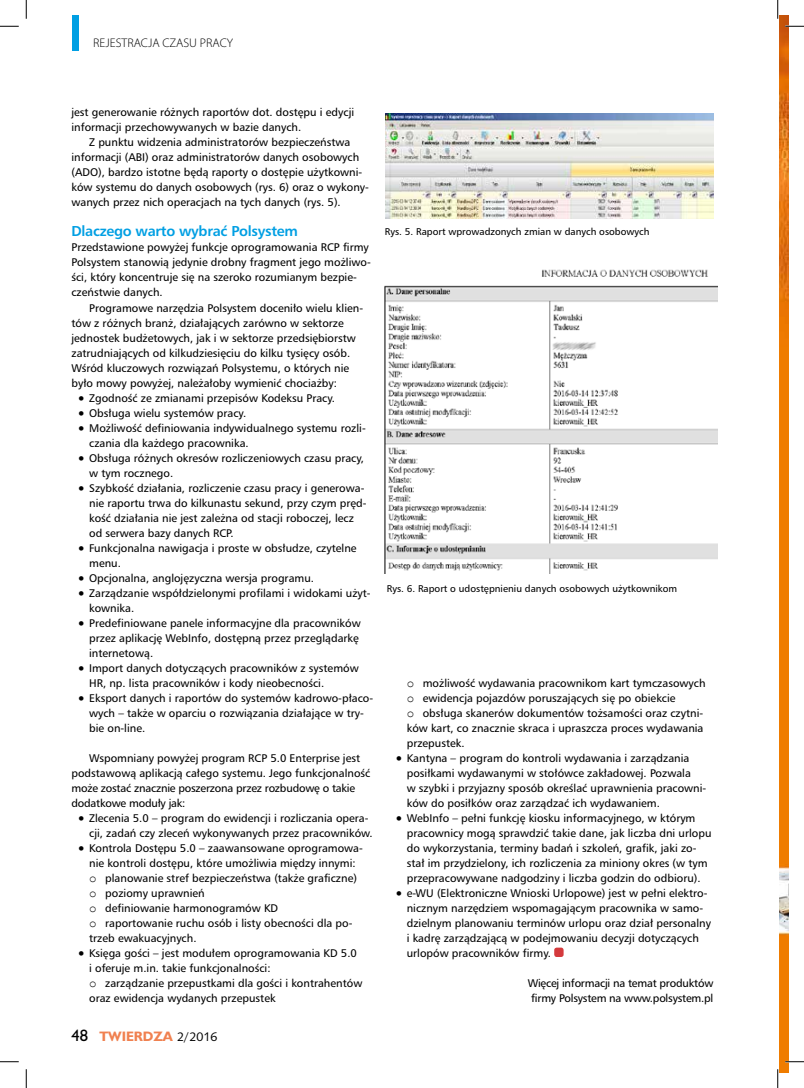
<style>
.page{position:relative;width:804px;height:1088px;background:#fff}
.page>*{position:absolute;margin:0;border:0;box-sizing:border-box;transform-origin:0 0}
.t1{font:700 13.75px "Humnst 777 PL";letter-spacing:-.02em;color:#009fe3}
.t2{font:300 12.5px "Myriad Pro";color:#000}
.t3{font:700 12.5px "Humanst 521 PL";color:#f08150}
.t4{font:10.62px/15px "Humnst 777 PL";color:#000}
.t5{font:10.62px/15px "Humnst 777 PL";letter-spacing:-.02em;color:#000;text-align:center}
.t6{font:9.38px "Humnst 777 PL";color:#000}
.s1{font-family:"Courier New";font-size:12.5px}
.s2{font-weight:400;font-size:15px;color:#000}
.s3{font-family:"Humanst 531 PL Roman A";font-weight:400;color:#000}
</style>
<div class="page">
<img style="left:385px;top:113px;width:329px;height:106px">
<img style="left:385px;top:269px;width:332px;height:304px">
<div style="left:554px;top:947px;width:9px;height:9px;background:#d43a3d;border-radius:3px"></div>
<div style="left:72px;top:16px;width:7px;height:35px;background:#009fe3"></div>
<img style="left:779px;top:16px;width:9px;height:1056px">
<svg style="left:0;top:25px;width:19px;height:2px"></svg>
<svg style="left:785px;top:25px;width:19px;height:2px"></svg>
<svg style="left:0;top:1061px;width:19px;height:1px"></svg>
<svg style="left:785px;top:1060px;width:19px;height:2px"></svg>
<svg style="left:25px;top:0;width:2px;height:19px"></svg>
<svg style="left:25px;top:1069px;width:2px;height:18px"></svg>
<svg style="left:777px;top:0;width:1px;height:19px"></svg>
<svg style="left:777px;top:1069px;width:1px;height:18px"></svg>
<p class="t2" style="left:93px;top:36px;width:141px">REJESTRACJA CZASU PRACY</p>
<p class="t4" style="left:71px;top:105px;width:284px">jest generowanie różnych raportów dot. dostępu i edycji informacji przechowywanych w bazie danych.</p>
<p class="t4" style="left:71px;top:135px;width:299px;text-indent:18px">Z punktu widzenia administratorów bezpieczeństwa informacji (ABI) oraz administratorów danych osobowych (ADO), bardzo istotne będą raporty o dostępie użytkowni&shy;ków systemu do danych osobowych (rys. 6) oraz o wykony&shy;wanych przez nich operacjach na tych danych (rys. 5).</p>
<p class="t1" style="left:71px;top:222px;width:228px">Dlaczego warto wybrać Polsystem</p>
<p class="t4" style="left:71px;top:240px;width:301px">Przedstawione powyżej funkcje oprogramowania RCP firmy Polsystem stanowią jedynie drobny fragment jego możliwo&shy;ści, który koncentruje się na szeroko rozumianym bezpie&shy;czeństwie danych.</p>
<p class="t4" style="left:71px;top:300px;width:293px;text-indent:18px">Programowe narzędzia Polsystem doceniło wielu klien&shy;tów z różnych branż, działających zarówno w sektorze jednostek budżetowych, jak i w sektorze przedsiębiorstw zatrudniających od kilkudziesięciu do kilku tysięcy osób.<br>Wśród kluczowych rozwiązań Polsystemu, o których nie było mowy powyżej, należałoby wymienić chociażby:</p>
<p class="t4" style="left:79px;top:390px;width:258px">• Zgodność ze zmianami przepisów Kodeksu Pracy.</p>
<p class="t4" style="left:79px;top:405px;width:169px">• Obsługa wielu systemów pracy.</p>
<p class="t4" style="left:89px;top:420px;width:278px;text-indent:-11px">• Możliwość definiowania indywidualnego systemu rozli&shy;czania dla każdego pracownika.</p>
<p class="t4" style="left:89px;top:450px;width:276px;text-indent:-11px">• Obsługa różnych okresów rozliczeniowych czasu pracy, w tym rocznego.</p>
<p class="t4" style="left:89px;top:480px;width:279px;text-indent:-11px">• Szybkość działania, rozliczenie czasu pracy i generowa&shy;nie raportu trwa do kilkunastu sekund, przy czym pręd&shy;kość działania nie jest zależna od stacji roboczej, lecz od serwera bazy danych RCP.</p>
<p class="t4" style="left:89px;top:540px;width:269px;text-indent:-11px">• Funkcjonalna nawigacja i proste w obsłudze, czytelne menu.</p>
<p class="t4" style="left:79px;top:570px;width:237px">• Opcjonalna, anglojęzyczna wersja programu.</p>
<p class="t4" style="left:89px;top:585px;width:283px;text-indent:-11px">• Zarządzanie współdzielonymi profilami i widokami użyt&shy;kownika.</p>
<p class="t4" style="left:89px;top:615px;width:273px;text-indent:-11px">• Predefiniowane panele informacyjne dla pracowników przez aplikację WebInfo, dostępną przez przeglądarkę internetową.</p>
<p class="t4" style="left:89px;top:660px;width:271px;text-indent:-11px">• Import danych dotyczących pracowników z systemów<br>HR, np. lista pracowników i kody nieobecności.</p>
<p class="t4" style="left:89px;top:690px;width:285px;text-indent:-11px">• Eksport danych i raportów do systemów kadrowo-płaco&shy;wych – także w oparciu o rozwiązania działające w try&shy;bie on-line.</p>
<p class="t4" style="left:71px;top:750px;width:300px;text-indent:18px">Wspomniany powyżej program RCP 5.0 Enterprise jest podstawową aplikacją całego systemu. Jego funkcjonalność może zostać znacznie poszerzona przez rozbudowę o takie dodatkowe moduły jak:</p>
<p class="t4" style="left:89px;top:810px;width:285px;text-indent:-11px">• Zlecenia 5.0 – program do ewidencji i rozliczania opera&shy;cji, zadań czy zleceń wykonywanych przez pracowników.</p>
<p class="t4" style="left:89px;top:840px;width:275px;text-indent:-11px">• Kontrola Dostępu 5.0 – zaawansowane oprogramowa&shy;nie kontroli dostępu, które umożliwia między innymi: <span class="s1">o</span> planowanie stref bezpieczeństwa (także graficzne) <span class="s1">o</span> poziomy uprawnień<br><span class="s1">o</span> definiowanie harmonogramów KD<br><span class="s1">o</span> raportowanie ruchu osób i listy obecności dla po&shy;trzeb ewakuacyjnych.</p>
<p class="t4" style="left:89px;top:945px;width:275px;text-indent:-11px">• Księga gości – jest modułem oprogramowania KD 5.0<br>i oferuje m.in. takie funkcjonalności:<br><span class="s1">o</span> zarządzanie przepustkami dla gości i kontrahentów oraz ewidencja wydanych przepustek</p>
<p class="t3" style="left:71px;top:1027px;width:147px"><span class="s2">48</span> TWIERDZA <span class="s3">2/2016</span></p>
<p class="t6" style="left:385px;top:226px;width:266px">Rys. 5. Raport wprowadzonych zmian w danych osobowych</p>
<p class="t6" style="left:387px;top:582px;width:292px">Rys. 6. Raport o udostępnieniu danych osobowych użytkownikom</p>
<p class="t4" style="left:407px;top:675px;width:300px"><span class="s1">o</span> możliwość wydawania pracownikom kart tymczasowych <span class="s1">o</span> ewidencja pojazdów poruszających się po obiekcie<br><span class="s1">o</span> obsługa skanerów dokumentów tożsamości oraz czytni&shy;ków kart, co znacznie skraca i upraszcza proces wydawania przepustek.</p>
<p class="t4" style="left:407px;top:750px;width:301px;text-indent:-11px">• Kantyna – program do kontroli wydawania i zarządzania posiłkami wydawanymi w stołówce zakładowej. Pozwala<br>w szybki i przyjazny sposób określać uprawnienia pracowni&shy;ków do posiłków oraz zarządzać ich wydawaniem.</p>
<p class="t4" style="left:407px;top:810px;width:306px;text-indent:-11px">• WebInfo – pełni funkcję kiosku informacyjnego, w którym pracownicy mogą sprawdzić takie dane, jak liczba dni urlopu do wykorzystania, terminy badań i szkoleń, grafik, jaki zo&shy;stał im przydzielony, ich rozliczenia za miniony okres (w tym przepracowywane nadgodziny i liczba godzin do odbioru).</p>
<p class="t4" style="left:407px;top:885px;width:306px;text-indent:-11px">• e-WU (Elektroniczne Wnioski Urlopowe) jest w pełni elektro&shy;nicznym narzędziem wspomagającym pracownika w samo&shy;dzielnym planowaniu terminów urlopu oraz dział personalny i kadrę zarządzającą w podejmowaniu decyzji dotyczących urlopów pracowników firmy.</p>
<p class="t5" style="left:527px;top:975px;width:187px">Więcej informacji na temat produktów firmy Polsystem na www.polsystem.pl</p>
</div>
